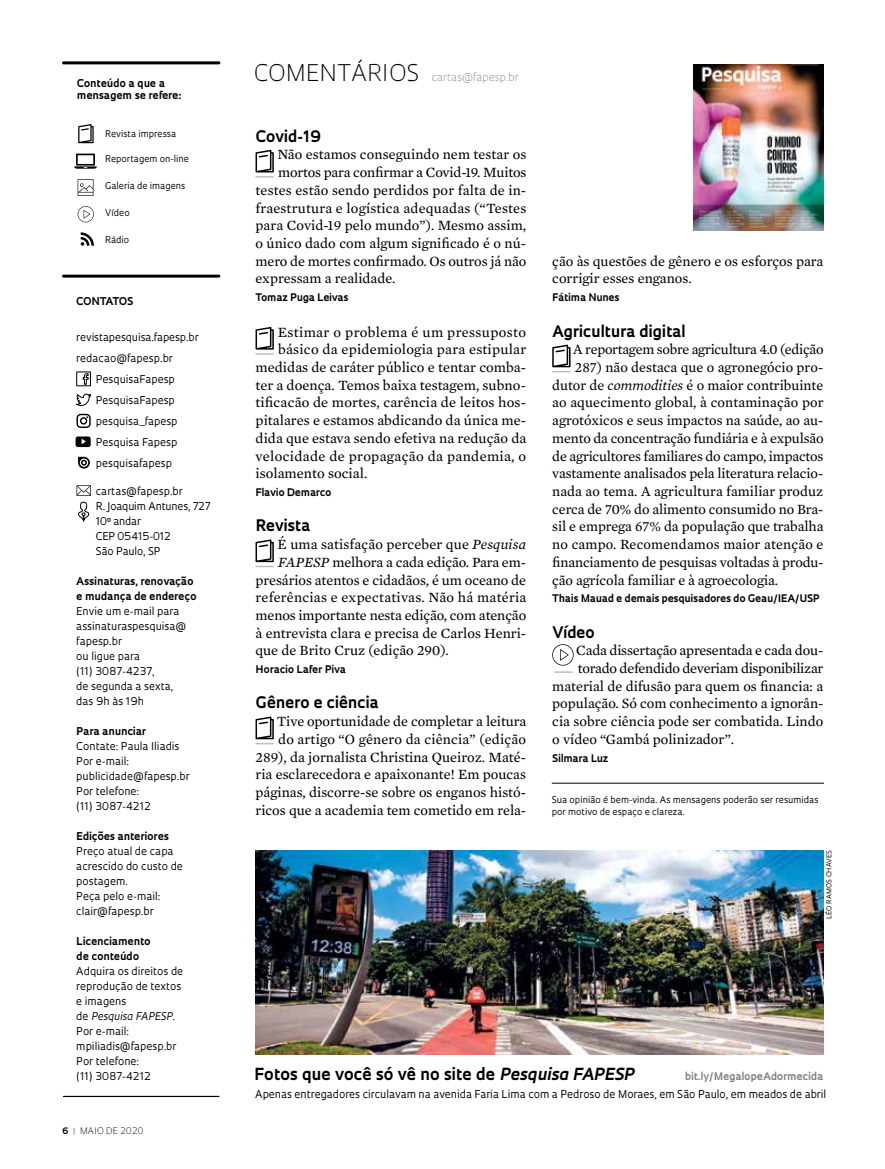
<style>
.page{position:relative;width:885px;height:1169px;background:#fff}
.page>*{position:absolute;margin:0;border:0;box-sizing:border-box;transform-origin:0 0}
.t1{font:700 16.2px "Oculum";color:#000}
.t2{font:700 15.45px "Oculum";color:#000}
.t3{font:14.4px/17.7px "Mercury Text G2";color:#000}
.t4{font:14.4px "Mercury Text G2";letter-spacing:-.02em;color:#000}
.t5{font:14.4px "Mercury Text G2";letter-spacing:.02em;color:#000}
.t6{font:14.4px "Mercury Text G2";letter-spacing:.025em;color:#000}
.t7{font:10.65px "Oculum";letter-spacing:-.005em;color:#000}
.t8{font:10.5px/15px "Oculum";color:#000}
.t9{font:700 10.5px/15px "Oculum";color:#000}
.t10{font:300 10.5px "Oculum";color:#808285}
.t11{font:700 10.35px "Oculum";color:#808285}
.t12{font:700 10.2px "Oculum";letter-spacing:-.005em;color:#000}
.t13{font:9px/12.3px "Oculum";color:#000}
.t14{font:300 8.7px "Oculum";letter-spacing:.02em;color:#000}
.t15{font:6.75px "Oculum";letter-spacing:.02em;color:#000}
.s1{font-style:italic}
.s2{font-weight:700}
.s3{font-weight:700;color:#939598}
.s4{font-size:22.35px;color:#000}
</style>
<div class="page">
<img style="left:255px;top:850px;width:568px;height:205px">
<svg style="left:552px;top:344px;width:19px;height:28px"></svg>
<svg style="left:552px;top:644px;width:22px;height:21px"></svg>
<svg style="left:554px;top:671px;width:19px;height:2px"></svg>
<svg style="left:256px;top:150px;width:18px;height:27px"></svg>
<svg style="left:256px;top:327px;width:18px;height:28px"></svg>
<svg style="left:256px;top:539px;width:18px;height:28px"></svg>
<svg style="left:256px;top:716px;width:18px;height:28px"></svg>
<hr style="left:552px;top:783px;width:272px;height:1px;background:#000">
<svg style="left:78px;top:206px;width:16px;height:16px"></svg>
<svg style="left:78px;top:124px;width:16px;height:19px"></svg>
<svg style="left:78px;top:179px;width:15px;height:17px"></svg>
<svg style="left:74px;top:154px;width:23px;height:15px"></svg>
<svg style="left:81px;top:232px;width:13px;height:14px"></svg>
<hr style="left:63px;top:61px;width:156px;height:3px;background:#000">
<hr style="left:63px;top:275px;width:156px;height:3px;background:#000">
<svg style="left:76px;top:371px;width:15px;height:15px"></svg>
<svg style="left:76px;top:393px;width:15px;height:13px"></svg>
<svg style="left:77px;top:414px;width:14px;height:14px"></svg>
<svg style="left:77px;top:485px;width:14px;height:37px"></svg>
<svg style="left:76px;top:436px;width:15px;height:11px"></svg>
<svg style="left:78px;top:457px;width:12px;height:11px"></svg>
<hr style="left:63px;top:1095px;width:156px;height:2px;background:#000">
<img style="left:694px;top:64px;width:129px;height:166px">
<p class="t9" style="left:77px;top:76px;width:106px;line-height:12.3px">Conteúdo a que a mensagem se refere:</p>
<p class="t13" style="left:105px;top:127px;width:73px">Revista impressa</p>
<p class="t13" style="left:105px;top:152px;width:85px">Reportagem on-line</p>
<p class="t13" style="left:105px;top:179px;width:82px">Galeria de imagens</p>
<p class="t13" style="left:105px;top:206px;width:26px">Vídeo</p>
<p class="t13" style="left:105px;top:233px;width:26px">Rádio</p>
<p class="t9" style="left:76px;top:293px;width:58px">CONTATOS</p>
<p class="t8" style="left:76px;top:329px;width:124px">revistapesquisa.fapesp.br</p>
<p class="t8" style="left:76px;top:350px;width:98px">redacao@fapesp.br</p>
<p class="t8" style="left:96px;top:371px;width:81px">PesquisaFapesp</p>
<p class="t8" style="left:96px;top:392px;width:81px">PesquisaFapesp</p>
<p class="t8" style="left:96px;top:413px;width:83px">pesquisa_fapesp</p>
<p class="t8" style="left:96px;top:434px;width:83px">Pesquisa Fapesp</p>
<p class="t8" style="left:96px;top:455px;width:78px">pesquisafapesp</p>
<p class="t8" style="left:96px;top:483px;width:116px">cartas@fapesp.br<br>R. Joaquim Antunes, 727<br>10º andar<br>CEP 05415-012<br>São Paulo, SP</p>
<p class="t9" style="left:76px;top:573px;width:122px">Assinaturas, renovação e mudança de endereço</p>
<p class="t8" style="left:76px;top:603px;width:112px">Envie um e-mail para assinaturaspesquisa@ fapesp.br<br>ou ligue para<br>(11) 3087-4237,<br>de segunda a sexta, das 9h às 19h</p>
<p class="t9" style="left:76px;top:723px;width:71px">Para anunciar</p>
<p class="t8" style="left:76px;top:738px;width:115px">Contate: Paula Iliadis<br>Por e-mail: publicidade@fapesp.br<br>Por telefone:<br>(11) 3087-4212</p>
<p class="t9" style="left:76px;top:828px;width:94px">Edições anteriores</p>
<p class="t8" style="left:76px;top:843px;width:108px">Preço atual de capa acrescido do custo de postagem.<br>Peça pelo e-mail: clair@fapesp.br</p>
<p class="t9" style="left:76px;top:933px;width:76px">Licenciamento de conteúdo</p>
<p class="t8" style="left:76px;top:963px;width:108px">Adquira os direitos de reprodução de textos e imagens<br>de <span class="s1">Pesquisa FAPESP</span>.<br>Por e-mail: mpiliadis@fapesp.br<br>Por telefone:<br>(11) 3087-4212</p>
<p class="t14" style="left:62px;top:1124px;width:83px"><span class="s2">6</span> <span class="s3">|</span> MAIO DE 2020</p>
<p class="t10" style="left:254px;top:70px;width:266px"><span class="s4">COMENTÁRIOS</span> cartas@fapesp.br</p>
<p class="t2" style="left:256px;top:125px;width:67px">Covid-19</p>
<p class="t3" style="left:277px;top:145px;width:250px">Não estamos conseguindo nem testar os</p>
<p class="t3" style="left:278px;top:163px;width:250px">mortos para confirmar a Covid-19. Muitos</p>
<p class="t3" style="left:256px;top:180px;width:272px">testes estão sendo perdidos por falta de in-</p>
<p class="t3" style="left:256px;top:198px;width:272px">fraestrutura e logística adequadas (“Testes</p>
<p class="t3" style="left:256px;top:216px;width:272px">para Covid-19 pelo mundo”). Mesmo assim,</p>
<p class="t3" style="left:256px;top:233px;width:272px">o único dado com algum significado é o nú-</p>
<p class="t3" style="left:256px;top:251px;width:272px">mero de mortes confirmado. Os outros já não</p>
<p class="t3" style="left:256px;top:269px;width:141px">expressam a realidade.</p>
<p class="t12" style="left:256px;top:290px;width:94px">Tomaz Puga Leivas</p>
<p class="t6" style="left:278px;top:321px;width:250px">Estimar o problema é um pressuposto</p>
<p class="t3" style="left:278px;top:340px;width:250px">básico da epidemiologia para estipular</p>
<p class="t3" style="left:256px;top:357px;width:272px">medidas de caráter público e tentar comba-</p>
<p class="t3" style="left:256px;top:375px;width:272px">ter a doença. Temos baixa testagem, subno-</p>
<p class="t3" style="left:256px;top:393px;width:272px">tificacão de mortes, carência de leitos hos-</p>
<p class="t3" style="left:256px;top:411px;width:272px">pitalares e estamos abdicando da única me-</p>
<p class="t3" style="left:256px;top:428px;width:272px">dida que estava sendo efetiva na redução da</p>
<p class="t5" style="left:256px;top:445px;width:272px">velocidade de propagação da pandemia, o</p>
<p class="t3" style="left:256px;top:464px;width:113px">isolamento social.</p>
<p class="t12" style="left:256px;top:485px;width:77px">Flavio Demarco</p>
<p class="t2" style="left:256px;top:515px;width:56px">Revista</p>
<p class="t3" style="left:277px;top:534px;width:250px">É uma satisfação perceber que <span class="s1">Pesquisa</span></p>
<p class="t3" style="left:278px;top:552px;width:250px"><span class="s1">FAPESP</span> melhora a cada edição. Para em-</p>
<p class="t3" style="left:256px;top:570px;width:272px">presários atentos e cidadãos, é um oceano de</p>
<p class="t5" style="left:256px;top:587px;width:272px">referências e expectativas. Não há matéria</p>
<p class="t3" style="left:256px;top:605px;width:272px">menos importante nesta edição, com atenção</p>
<p class="t3" style="left:256px;top:623px;width:272px">à entrevista clara e precisa de Carlos Henri-</p>
<p class="t3" style="left:256px;top:641px;width:195px">que de Brito Cruz (edição 290).</p>
<p class="t12" style="left:256px;top:662px;width:92px">Horacio Lafer Piva</p>
<p class="t2" style="left:256px;top:692px;width:125px">Gênero e ciência</p>
<p class="t3" style="left:256px;top:711px;width:272px;text-align:right">Tive oportunidade de completar a leitura<br>do artigo “O gênero da ciência” (edição 289), da jornalista Christina Queiroz. Maté&shy;ria esclarecedora e apaixonante! Em poucas páginas, discorre-se sobre os enganos histó&shy;ricos que a academia tem cometido em rela-</p>
<p class="t3" style="left:552px;top:251px;width:273px">ção às questões de gênero e os esforços para corrigir esses enganos.</p>
<p class="t12" style="left:552px;top:290px;width:69px">Fátima Nunes</p>
<p class="t2" style="left:552px;top:320px;width:135px">Agricultura digital</p>
<p class="t4" style="left:573px;top:339px;width:252px">A reportagem sobre agricultura 4.0 (edição</p>
<p class="t3" style="left:575px;top:357px;width:250px">287) não destaca que o agronegócio pro-</p>
<p class="t3" style="left:552px;top:375px;width:273px">dutor de <span class="s1">commodities</span> é o maior contribuinte</p>
<p class="t3" style="left:552px;top:393px;width:273px">ao aquecimento global, à contaminação por</p>
<p class="t3" style="left:552px;top:411px;width:273px">agrotóxicos e seus impactos na saúde, ao au-</p>
<p class="t3" style="left:552px;top:428px;width:273px">mento da concentração fundiária e à expulsão</p>
<p class="t3" style="left:552px;top:446px;width:273px">de agricultores familiares do campo, impactos</p>
<p class="t3" style="left:552px;top:464px;width:273px">vastamente analisados pela literatura relacio-</p>
<p class="t3" style="left:552px;top:481px;width:272px">nada ao tema. A agricultura familiar produz</p>
<p class="t3" style="left:552px;top:499px;width:273px">cerca de 70% do alimento consumido no Bra-</p>
<p class="t3" style="left:552px;top:517px;width:273px">sil e emprega 67% da população que trabalha</p>
<p class="t3" style="left:552px;top:534px;width:273px">no campo. Recomendamos maior atenção e</p>
<p class="t3" style="left:552px;top:552px;width:273px">financiamento de pesquisas voltadas à produ-</p>
<p class="t3" style="left:552px;top:570px;width:227px">ção agrícola familiar e à agroecologia.</p>
<p class="t12" style="left:552px;top:591px;width:269px">Thais Mauad e demais pesquisadores do Geau/IEA/USP</p>
<p class="t2" style="left:552px;top:621px;width:44px">Vídeo</p>
<p class="t3" style="left:576px;top:641px;width:249px">Cada dissertação apresentada e cada dou-</p>
<p class="t4" style="left:578px;top:658px;width:247px">torado defendido deveriam disponibilizar</p>
<p class="t3" style="left:552px;top:676px;width:272px">material de difusão para quem os financia: a</p>
<p class="t3" style="left:552px;top:694px;width:273px">população. Só com conhecimento a ignorân-</p>
<p class="t3" style="left:552px;top:711px;width:273px">cia sobre ciência pode ser combatida. Lindo</p>
<p class="t3" style="left:552px;top:729px;width:184px">o vídeo “Gambá polinizador”.</p>
<p class="t12" style="left:552px;top:751px;width:58px">Silmara Luz</p>
<p class="t13" style="left:552px;top:792px;width:268px">Sua opinião é bem-vinda. As mensagens poderão ser resumidas por motivo de espaço e clareza.</p>
<p class="t15" style="left:825px;top:919px;width:70px;rotate:-90deg">LÉO RAMOS CHAVES</p>
<p class="t1" style="left:254px;top:1063px;width:381px">Fotos que você só vê no site de <span class="s1">Pesquisa FAPESP</span></p>
<p class="t7" style="left:255px;top:1087px;width:573px">Apenas entregadores circulavam na avenida Faria Lima com a Pedroso de Moraes, em São Paulo, em meados de abril</p>
<p class="t11" style="left:685px;top:1069px;width:140px">bit.ly/MegalopeAdormecida</p>
</div>
